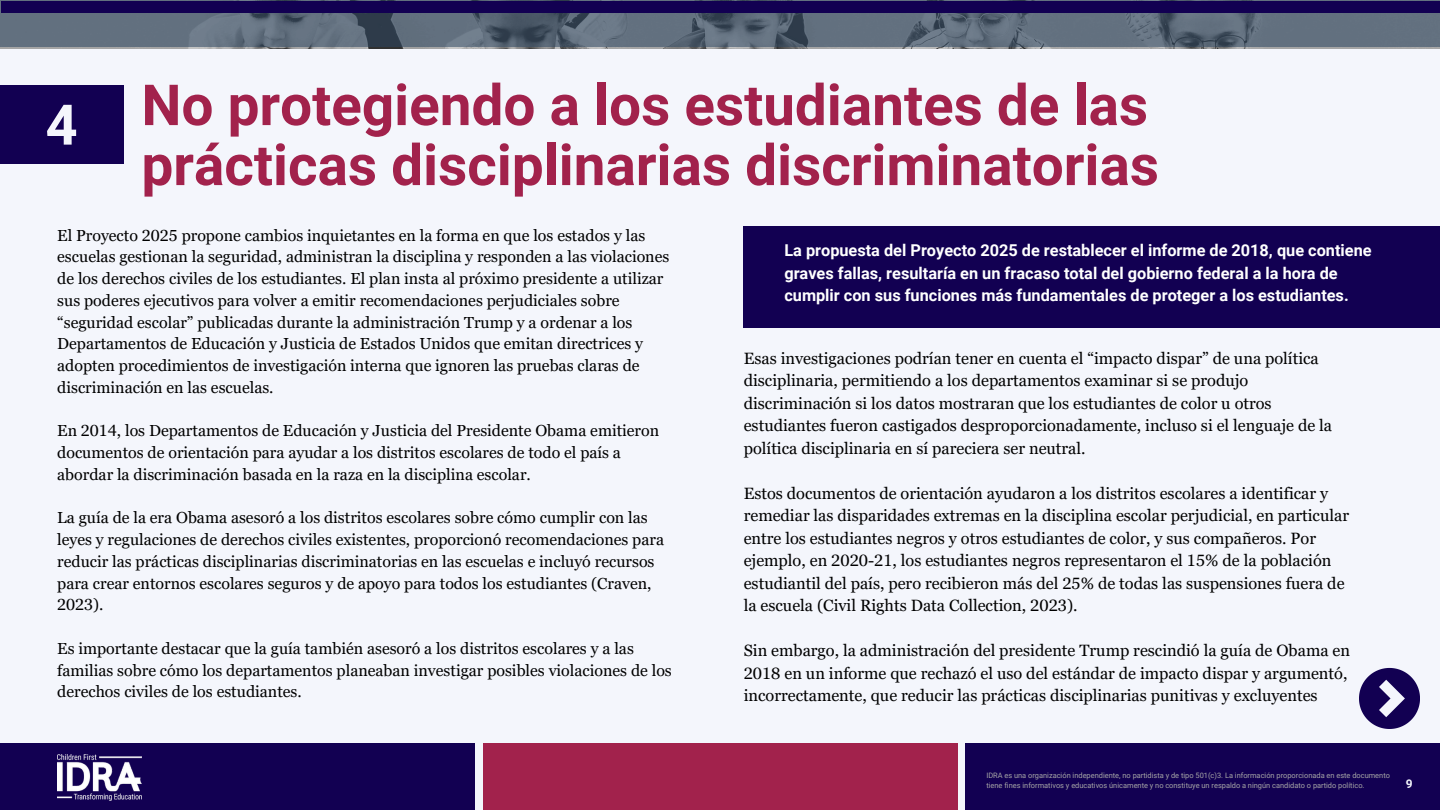
<style>
.page{position:relative;width:1440px;height:810px;background:#f4f6fc}
.page>*{position:absolute;margin:0;border:0;box-sizing:border-box;transform-origin:0 0}
.t1{font:700 56.7px/60px "Roboto";color:#a2224c}
.t2{font:700 56px "Roboto";color:#f4f6fc}
.t3{font:16.4px/22.5px "Georgia Pro";color:#000}
.t4{font:700 16.3px/22.5px "Roboto";color:#fff}
.t5{font:16px/21.8px "Georgia Pro";color:#000}
.t6{font:700 12px "Roboto";color:#f4f6fc}
.t7{font:7.4px/10px "Roboto";color:#a6a6a6}
</style>
<div class="page">
<div style="left:966px;top:743px;width:474px;height:67px;background:#120052"></div>
<div style="left:483px;top:743px;width:474px;height:67px;background:#a2224c"></div>
<div style="left:0;top:743px;width:474px;height:67px;background:#120052"></div>
<svg style="left:1359px;top:668px;width:61px;height:61px"></svg>
<div style="left:744px;top:227px;width:696px;height:101px;background:#120052"></div>
<img style="left:57px;top:755px;width:84px;height:45px">
<img style="left:0;top:47px;width:1440px;height:2px">
<svg style="left:0;top:0;width:1440px;height:47px;background:#5d6a79"></svg>
<div style="left:2px;top:1px;width:1438px;height:12px;background:#120052"></div>
<div style="left:0;top:85px;width:123px;height:79px;background:#120052"></div>
<p class="t2" style="left:46px;top:93px;width:34px">4</p>
<p class="t1" style="left:141px;top:76px;width:1019px">No protegiendo a los estudiantes de las prácticas disciplinarias discriminatorias</p>
<h3 class="t5" style="left:57px;top:224px;width:614px">El Proyecto 2025 propone cambios inquietantes en la forma en que los estados y las escuelas gestionan la seguridad, administran la disciplina y responden a las violaciones de los derechos civiles de los estudiantes. El plan insta al próximo presidente a utilizar sus poderes ejecutivos para volver a emitir recomendaciones perjudiciales sobre “seguridad escolar” publicadas durante la administración Trump y a ordenar a los Departamentos de Educación y Justicia de Estados Unidos que emitan directrices y adopten procedimientos de investigación interna que ignoren las pruebas claras de discriminación en las escuelas.</h3>
<h3 class="t5" style="left:57px;top:420px;width:604px">En 2014, los Departamentos de Educación y Justicia del Presidente Obama emitieron documentos de orientación para ayudar a los distritos escolares de todo el país a abordar la discriminación basada en la raza en la disciplina escolar.</h3>
<h2 class="t5" style="left:57px;top:507px;width:608px">La guía de la era Obama asesoró a los distritos escolares sobre cómo cumplir con las leyes y regulaciones de derechos civiles existentes, proporcionó recomendaciones para reducir las prácticas disciplinarias discriminatorias en las escuelas e incluyó recursos para crear entornos escolares seguros y de apoyo para todos los estudiantes (Craven, 2023).</h2>
<h3 class="t5" style="left:57px;top:637px;width:616px">Es importante destacar que la guía también asesoró a los distritos escolares y a las familias sobre cómo los departamentos planeaban investigar posibles violaciones de los derechos civiles de los estudiantes.</h3>
<p class="t4" style="left:784px;top:240px;width:589px">La propuesta del Proyecto 2025 de restablecer el informe de 2018, que contiene graves fallas, resultaría en un fracaso total del gobierno federal a la hora de cumplir con sus funciones más fundamentales de proteger a los estudiantes.</p>
<h3 class="t3" style="left:744px;top:347px;width:590px">Esas investigaciones podrían tener en cuenta el “impacto dispar” de una política disciplinaria, permitiendo a los departamentos examinar si se produjo discriminación si los datos mostraran que los estudiantes de color u otros estudiantes fueron castigados desproporcionadamente, incluso si el lenguaje de la política disciplinaria en sí pareciera ser neutral.</h3>
<h3 class="t3" style="left:744px;top:482px;width:607px">Estos documentos de orientación ayudaron a los distritos escolares a identificar y remediar las disparidades extremas en la disciplina escolar perjudicial, en particular entre los estudiantes negros y otros estudiantes de color, y sus compañeros. Por ejemplo, en 2020-21, los estudiantes negros representaron el 15% de la población estudiantil del país, pero recibieron más del 25% de todas las suspensiones fuera de la escuela (Civil Rights Data Collection, 2023).</h3>
<p class="t3" style="left:744px;top:639px;width:608px">Sin embargo, la administración del presidente Trump rescindió la guía de Obama en<br>2018 en un informe que rechazó el uso del estándar de impacto dispar y argumentó, incorrectamente, que reducir las prácticas disciplinarias punitivas y excluyentes</p>
<h3 class="t7" style="left:986px;top:770px;width:405px">IDRA es una organización independiente, no partidista y de tipo 501(c)3. La información proporcionada en este documento tiene fines informativos y educativos únicamente y no constituye un respaldo a ningún candidato o partido político.</h3>
<h3 class="t6" style="left:1406px;top:777px;width:8px">9</h3>
</div>
